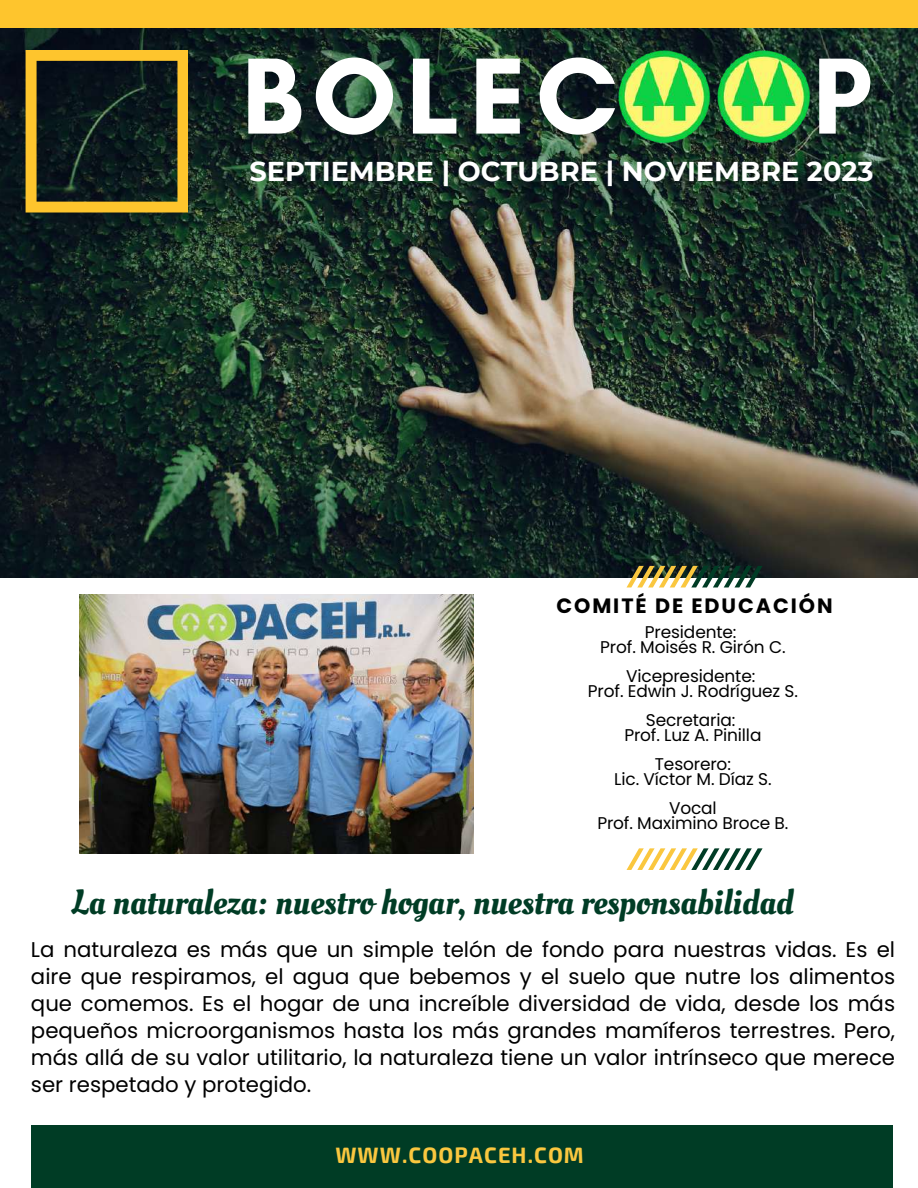
<style>
.page{position:relative;width:918px;height:1188px;background:#fff}
.page>*{position:absolute;margin:0;border:0;box-sizing:border-box;transform-origin:0 0}
.t1{font:700 110.25px "Glacial Indifference";letter-spacing:.085em;color:#fff}
.t2{font:34.8px "Oleo Script";color:#003c25}
.t3{font:700 27.15px "Montserrat";color:#fff}
.t4{font:700 21.75px "Exo 2";letter-spacing:.05em;color:#fac73f}
.t5{font:21.3px/26.8px "Poppins";color:#000;text-align:justify}
.t6{font:700 20.7px "Poppins";letter-spacing:.095em;color:#000}
.t7{font:16.95px/14.7px "Poppins";letter-spacing:-.005em;color:#000;text-align:center}
</style>
<div class="page">
<img style="left:0;top:27px;width:918px;height:551px">
<svg style="left:627px;top:566px;width:136px;height:21px"></svg>
<svg style="left:627px;top:848px;width:136px;height:22px"></svg>
<div style="left:0;top:0;width:918px;height:27px;background:#fec52d"></div>
<svg style="left:26px;top:50px;width:162px;height:163px;background:#434120"></svg>
<img style="left:617px;top:50px;width:93px;height:93px">
<img style="left:717px;top:50px;width:93px;height:93px">
<img style="left:80px;top:594px;width:394px;height:260px">
<div style="left:31px;top:1125px;width:861px;height:63px;background:#003c25"></div>
<h1 class="t1" style="left:242px;top:29px;width:378px">BOLEC</h1>
<h1 class="t1" style="left:813px;top:29px;width:61px">P</h1>
<p class="t3" style="left:249px;top:155px;width:626px">SEPTIEMBRE | OCTUBRE | NOVIEMBRE 2023</p>
<p class="t6" style="left:556px;top:591px;width:278px">COMITÉ DE EDUCACIÓN</p>
<p class="t7" style="left:600px;top:625px;width:187px">Presidente:<br>Prof. Moisés R. Girón C.</p>
<p class="t7" style="left:588px;top:669px;width:212px">Vicepresidente:<br>Prof. Edwin J. Rodríguez S.</p>
<p class="t7" style="left:624px;top:713px;width:139px">Secretaria:<br>Prof. Luz A. Pinilla</p>
<p class="t7" style="left:614px;top:757px;width:159px">Tesorero:<br>Lic. Víctor M. Díaz S.</p>
<p class="t7" style="left:597px;top:801px;width:193px">Vocal<br>Prof. Maximino Broce B.</p>
<h2 class="t2" style="left:71px;top:879px;width:724px">La naturaleza: nuestro hogar, nuestra responsabilidad</h2>
<p class="t5" style="left:31px;top:936px;width:866px">La naturaleza es más que un simple telón de fondo para nuestras vidas. Es el aire que respiramos, el agua que bebemos y el suelo que nutre los alimentos que comemos. Es el hogar de una increíble diversidad de vida, desde los más pequeños microorganismos hasta los más grandes mamíferos terrestres. Pero, más allá de su valor utilitario, la naturaleza tiene un valor intrínseco que merece ser respetado y protegido.</p>
<p class="t4" style="left:335px;top:1141px;width:250px">WWW.COOPACEH.COM</p>
</div>
